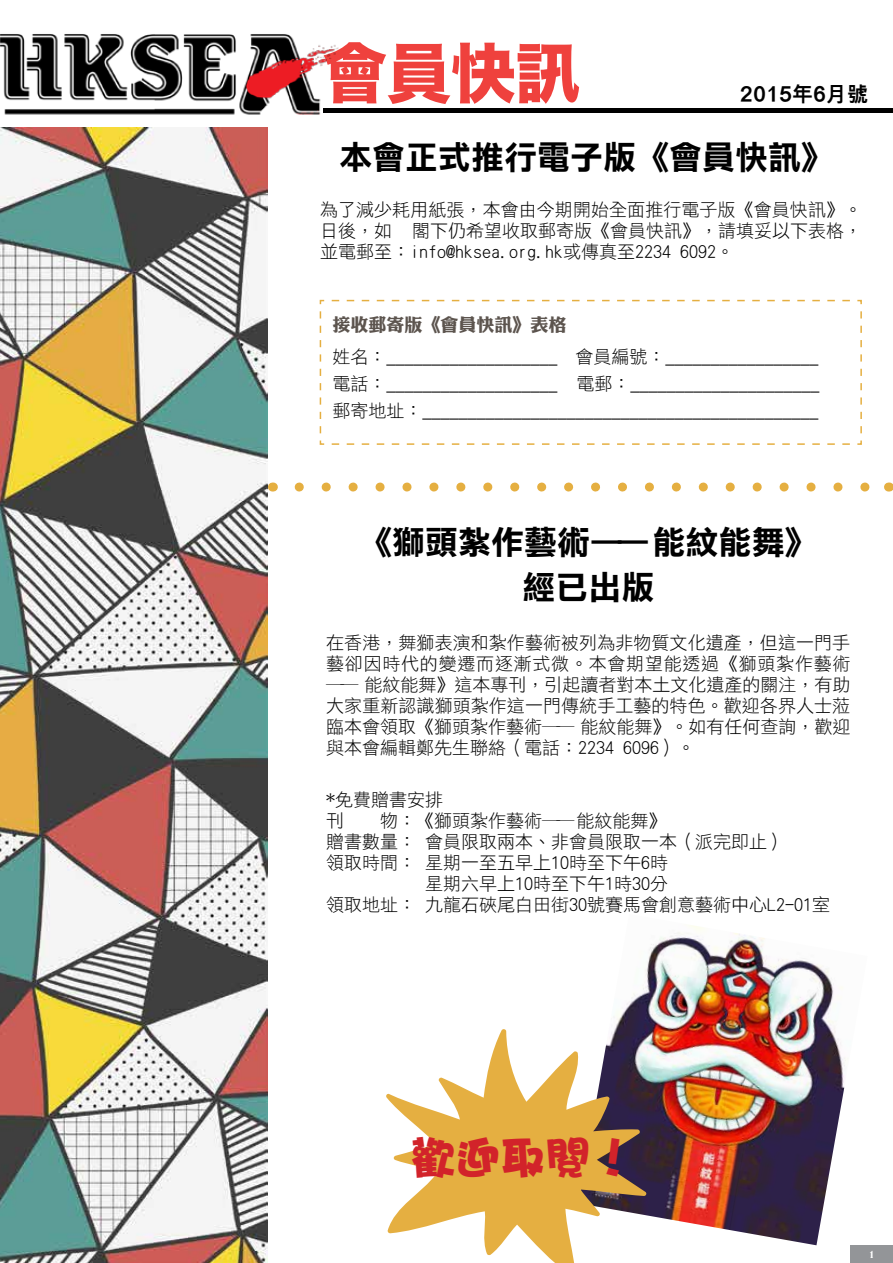
<style>
.page{position:relative;width:893px;height:1263px;background:#fff}
.page>*{position:absolute;margin:0;border:0;box-sizing:border-box;transform-origin:0 0}
.t1{font:45px "DF Hai Bao W12 WINP BF";color:#d2232a}
.t2{font:33px/45px "DF Li Hei W7 WIN BF";color:#000;text-align:center}
.t3{font:800 21px "M Hei HK";color:#000}
.t4{font:18px/21px "DF Li Hei W3 WIN BF";color:#000;text-align:justify}
.t5{font:18px "DF Li King Hei W8 WIN BF";color:#5c544e}
.t6{font:condensed 9px "Bernard";color:#fff}
</style>
<div class="page">
<hr style="left:324px;top:108px;width:569px;height:4px;background:#000">
<svg style="left:355px;top:42px;width:224px;height:62px"></svg>
<svg style="left:319px;top:299px;width:543px;height:146px"></svg>
<img style="left:615px;top:925px;width:231px;height:320px">
<svg style="left:386px;top:1028px;width:261px;height:235px;fill:#e5af41"></svg>
<svg style="left:299px;top:482px;width:571px;height:9px"></svg>
<img style="left:0;top:128px;width:268px;height:1135px">
<img style="left:0;top:34px;width:355px;height:81px">
<div style="left:851px;top:1245px;width:42px;height:18px;background:#939598"></div>
<p class="t3" style="left:740px;top:83px;width:130px">2015年6月號</p>
<h2 class="t2" style="left:339px;top:135px;width:496px">本會正式推行電子版《會員快訊》</h2>
<p class="t4" style="left:320px;top:199px;width:544px">為了減少耗用紙張，本會由今期開始全面推行電子版《會員快訊》。日後，如 閣下仍希望收取郵寄版《會員快訊》，請填妥以下表格，並電郵至：info@hksea.org.hk或傳真至2234 6092。</p>
<p class="t5" style="left:333px;top:316px;width:236px">接收郵寄版《會員快訊》表格</p>
<p class="t4" style="left:333px;top:343px;width:488px;line-height:27px">姓名：___________________ 會員編號：_________________電話：___________________ 電郵：_____________________郵寄地址：____________________________________________</p>
<h2 class="t2" style="left:359px;top:519px;width:460px">《獅頭紮作藝術—— 能紋能舞》經已出版</h2>
<p class="t4" style="left:326px;top:632px;width:526px">在香港，舞獅表演和紮作藝術被列為非物質文化遺產，但這一門手藝卻因時代的變遷而逐漸式微。本會期望能透過《獅頭紮作藝術── 能紋能舞》這本專刊，引起讀者對本土文化遺產的關注，有助大家重新認識獅頭紮作這一門傳統手工藝的特色。歡迎各界人士蒞臨本會領取《獅頭紮作藝術── 能紋能舞》。如有任何查詢，歡迎與本會編輯鄭先生聯絡（電話：2234 6096）。</p>
<p class="t4" style="left:326px;top:789px;width:505px;text-align:left">*免費贈書安排<br>刊　　物：《獅頭紮作藝術── 能紋能舞》<br>贈書數量： 會員限取兩本、非會員限取一本（派完即止）<br>領取時間： 星期一至五早上10時至下午6時<br>　　　　　 星期六早上10時至下午1時30分<br>領取地址： 九龍石硤尾白田街30號賽馬會創意藝術中心L2-01室</p>
<h1 class="t1" style="left:410px;top:1135px;width:226px">歡迎取閱！</h1>
<p class="t6" style="left:870px;top:1249px;width:5px">1</p>
</div>
